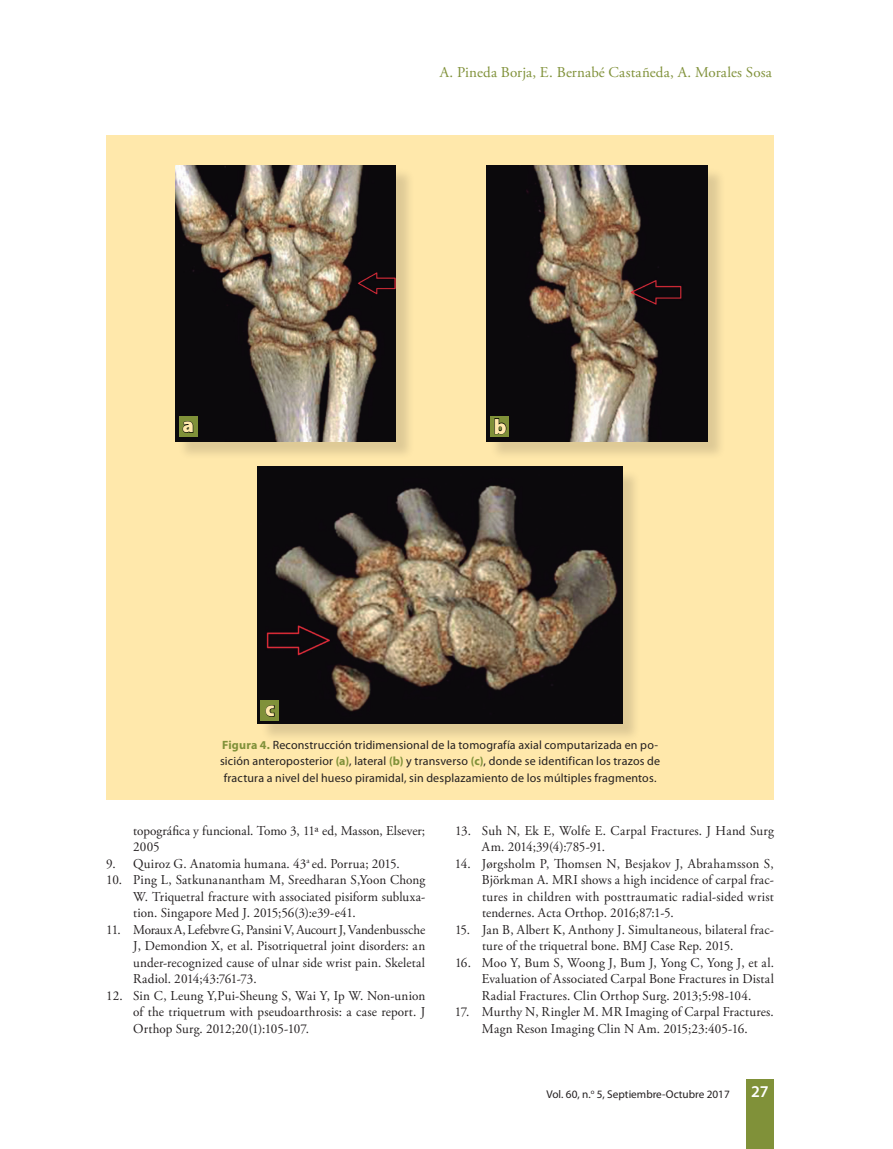
<style>
.page{position:relative;width:893px;height:1149px;background:#fff}
.page>*{position:absolute;margin:0;border:0;box-sizing:border-box;transform-origin:0 0}
.t1{font:900 21px "Myriad Pro";color:#ffe8ab}
.t2{font:600 16.5px "Myriad Pro";color:#fff}
.t3{font:15px "Adobe Garamond Pro";letter-spacing:.01em;color:#809139}
.t4{font:13.5px/16.5px "Adobe Garamond Pro";letter-spacing:.01em;color:#231f20;text-align:justify}
.t5{font:12px/16.5px "Myriad Pro";letter-spacing:.015em;color:#231f20}
.t6{font:11.25px "Myriad Pro";color:#231f20}
.s1{font-weight:700;color:#809139}
</style>
<div class="page">
<div style="left:746px;top:1078px;width:28px;height:70px;background:#809139"></div>
<div style="left:106px;top:135px;width:668px;height:664px;background:#ffe8ab"></div>
<div style="left:178px;top:167px;width:237px;height:292px;background:#231f20;opacity:.15"></div>
<img style="left:175px;top:165px;width:221px;height:276px">
<div style="left:489px;top:167px;width:237px;height:292px;background:#231f20;opacity:.15"></div>
<img style="left:486px;top:165px;width:221px;height:276px">
<div style="left:260px;top:469px;width:381px;height:273px;background:#231f20;opacity:.15"></div>
<img style="left:258px;top:466px;width:364px;height:257px">
<div style="left:179px;top:416px;width:19px;height:20px;background:#809139"></div>
<svg style="left:182px;top:421px;width:12px;height:12px"></svg>
<div style="left:490px;top:416px;width:19px;height:20px;background:#809139"></div>
<svg style="left:494px;top:418px;width:13px;height:16px"></svg>
<div style="left:260px;top:699px;width:19px;height:21px;background:#809139"></div>
<svg style="left:265px;top:705px;width:10px;height:11px"></svg>
<p class="t3" style="left:440px;top:63px;width:334px">A. Pineda Borja, E. Bernabé Castañeda, A. Morales Sosa</p>
<h1 class="t1" style="left:182px;top:413px;width:13px">a</h1>
<h1 class="t1" style="left:494px;top:414px;width:14px">b</h1>
<h1 class="t1" style="left:265px;top:697px;width:11px">c</h1>
<p class="t5" style="left:220px;top:736px;width:441px"><span class="s1">Figura 4.</span> Reconstrucción tridimensional de la tomografía axial computarizada en po&shy;sición anteroposterior <span class="s1">(a)</span>, lateral <span class="s1">(b)</span> y transverso <span class="s1">(c)</span>, donde se identifican los trazos de fractura a nivel del hueso piramidal, sin desplazamiento de los múltiples fragmentos.</p>
<p class="t4" style="left:133px;top:822px;width:293px">topográfica y funcional. Tomo 3, 11ª ed, Masson, Elsever;<br>2005</p>
<p class="t4" style="left:106px;top:855px;width:295px">9. Quiroz G. Anatomia humana. 43<sup>a</sup> ed. Porrua; 2015.</p>
<p class="t4" style="left:133px;top:871px;width:293px;text-indent:-27px">10. Ping L, Satkunanantham M, Sreedharan S,Yoon Chong W. Triquetral fracture with associated pisiform subluxa&shy;tion. Singapore Med J. 2015;56(3):e39-e41.</p>
<p class="t4" style="left:133px;top:921px;width:293px;text-indent:-27px">11. Moraux A, Lefebvre G, Pansini V, Aucourt J, Vandenbussche J, Demondion X, et al. Pisotriquetral joint disorders: an under-recognized cause of ulnar side wrist pain. Skeletal Radiol. 2014;43:761-73.</p>
<p class="t4" style="left:133px;top:987px;width:293px;text-indent:-27px">12. Sin C, Leung Y,Pui-Sheung S, Wai Y, Ip W. Non-union of the triquetrum with pseudoarthrosis: a case report. J Orthop Surg. 2012;20(1):105-107.</p>
<p class="t4" style="left:482px;top:822px;width:293px;text-indent:-27px">13. Suh N, Ek E, Wolfe E. Carpal Fractures. J Hand Surg<br>Am. 2014;39(4):785-91.</p>
<p class="t4" style="left:482px;top:855px;width:293px;text-indent:-27px">14. Jørgsholm P, Thomsen N, Besjakov J, Abrahamsson S, Björkman A. MRI shows a high incidence of carpal frac&shy;tures in children with posttraumatic radial-sided wrist tendernes. Acta Orthop. 2016;87:1-5.</p>
<p class="t4" style="left:482px;top:921px;width:293px;text-indent:-27px">15. Jan B, Albert K, Anthony J. Simultaneous, bilateral frac&shy;ture of the triquetral bone. BMJ Case Rep. 2015.</p>
<p class="t4" style="left:482px;top:954px;width:293px;text-indent:-27px">16. Moo Y, Bum S, Woong J, Bum J, Yong C, Yong J, et al.<br>Evaluation of Associated Carpal Bone Fractures in Distal Radial Fractures. Clin Orthop Surg. 2013;5:98-104.</p>
<p class="t4" style="left:455px;top:1003px;width:320px;text-align:center">17. Murthy N, Ringler M. MR Imaging of Carpal Fractures.<br>Magn Reson Imaging Clin N Am. 2015;23:405-16.</p>
<p class="t6" style="left:547px;top:1086px;width:185px">Vol. 60, n.<sup>o</sup> 5, Septiembre-Octubre 2017</p>
<p class="t2" style="left:751px;top:1080px;width:19px">27</p>
</div>
